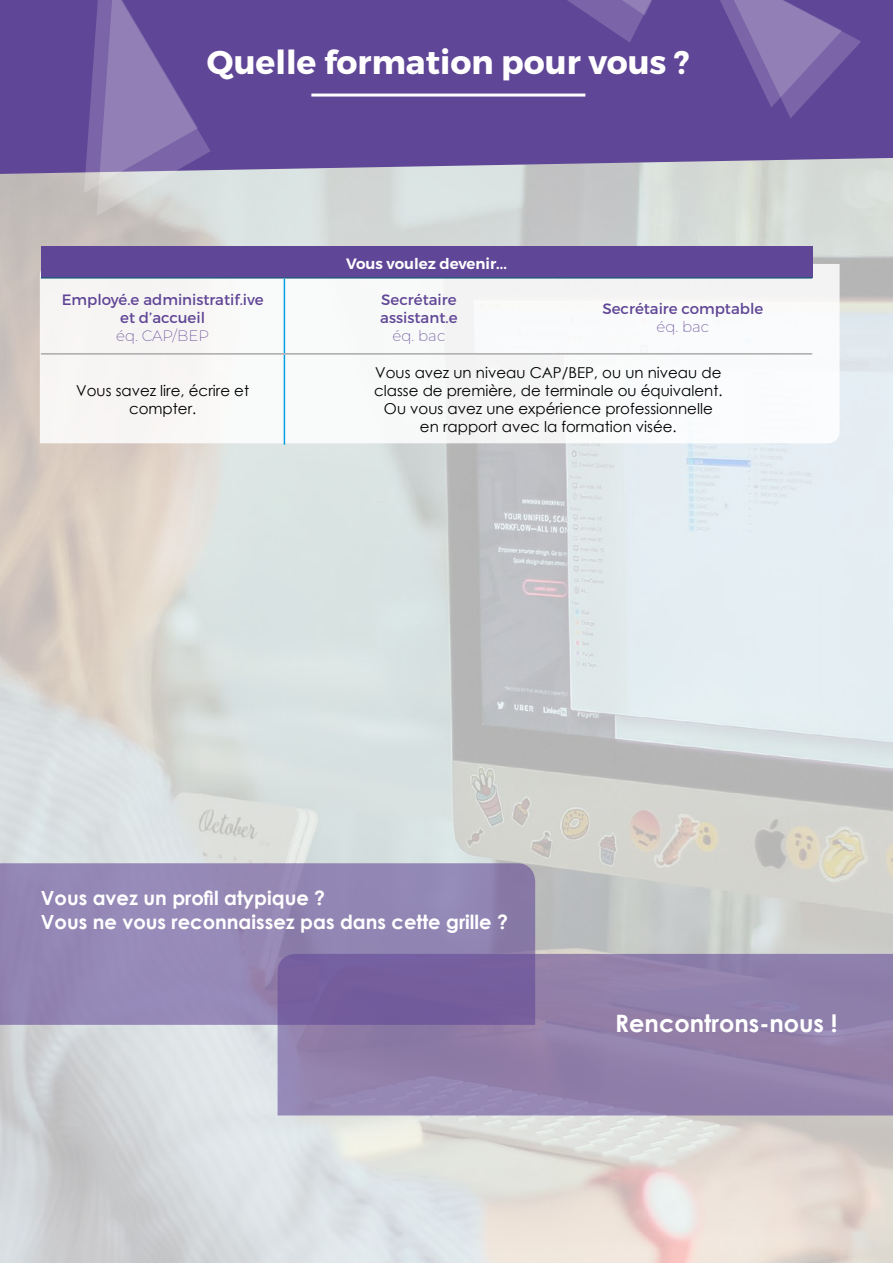
<style>
.page{position:relative;width:893px;height:1263px;background:#fff}
.page>*{position:absolute;margin:0;border:0;box-sizing:border-box;transform-origin:0 0}
.t1{font:700 33px "Montserrat";color:#fff}
.t2{font:700 24px "Century Gothic";color:#fff}
.t3{font:700 19.5px/23.4px "Century Gothic";color:#fff}
.t4{font:15px/18px "Century Gothic";color:#000;text-align:center}
.t5{font:15px/18px "Montserrat";color:#604696;text-align:center}
.t6{font:200 15px "Montserrat";color:#604696}
.t7{font:600 15px "Montserrat";color:#fff}
</style>
<div class="page">
<img style="left:0;top:174px;width:893px;height:1089px">
<svg style="left:0;top:863px;width:535px;height:162px;background:#9386b4"></svg>
<svg style="left:40px;top:264px;width:800px;height:179px"></svg>
<svg style="left:0;top:0;width:893px;height:174px;background:#68519a"></svg>
<div style="left:41px;top:246px;width:771px;height:32px;background:#604696"></div>
<hr style="left:41px;top:277px;width:243px;height:2px;background:#235a81">
<hr style="left:284px;top:277px;width:269px;height:2px;background:#235a81">
<hr style="left:553px;top:277px;width:259px;height:2px;background:#235a81">
<hr style="left:284px;top:279px;width:1px;height:74px;background:#009fe3">
<hr style="left:41px;top:353px;width:243px;height:2px;background:#aaa">
<hr style="left:284px;top:353px;width:269px;height:2px;background:#aaa">
<hr style="left:553px;top:353px;width:259px;height:2px;background:#aaa">
<hr style="left:284px;top:355px;width:1px;height:90px;background:#009fe3">
<svg style="left:84px;top:0;width:127px;height:216px;background:#8d7bb0"></svg>
<svg style="left:505px;top:0;width:356px;height:118px;background:#6a519c"></svg>
<hr style="left:311px;top:94px;width:274px;height:3px;background:#fff">
<svg style="left:278px;top:954px;width:615px;height:161px;background:#8c7aa8"></svg>
<h1 class="t1" style="left:207px;top:42px;width:484px">Quelle formation pour vous ?</h1>
<p class="t5" style="left:62px;top:291px;width:203px">Employé.e administratif.ive et d’accueil</p>
<p class="t6" style="left:116px;top:326px;width:94px">éq. CAP/BEP</p>
<p class="t4" style="left:76px;top:381px;width:174px">Vous savez lire, écrire et compter.</p>
<p class="t7" style="left:346px;top:255px;width:162px">Vous voulez devenir...</p>
<p class="t5" style="left:380px;top:291px;width:79px;text-align:left">Secrétaire assistant.e</p>
<p class="t6" style="left:393px;top:326px;width:54px">éq. bac</p>
<p class="t5" style="left:602px;top:300px;width:162px">Secrétaire comptable</p>
<p class="t6" style="left:657px;top:317px;width:54px">éq. bac</p>
<p class="t4" style="left:374px;top:363px;width:350px">Vous avez un niveau CAP/BEP, ou un niveau de classe de première, de terminale ou équivalent.<br>Ou vous avez une expérience professionnelle en rapport avec la formation visée.</p>
<h3 class="t3" style="left:41px;top:886px;width:469px">Vous avez un profil atypique ?<br>Vous ne vous reconnaissez pas dans cette grille ?</h3>
<h2 class="t2" style="left:615px;top:1005px;width:224px">Rencontrons-nous !</h2>
</div>
